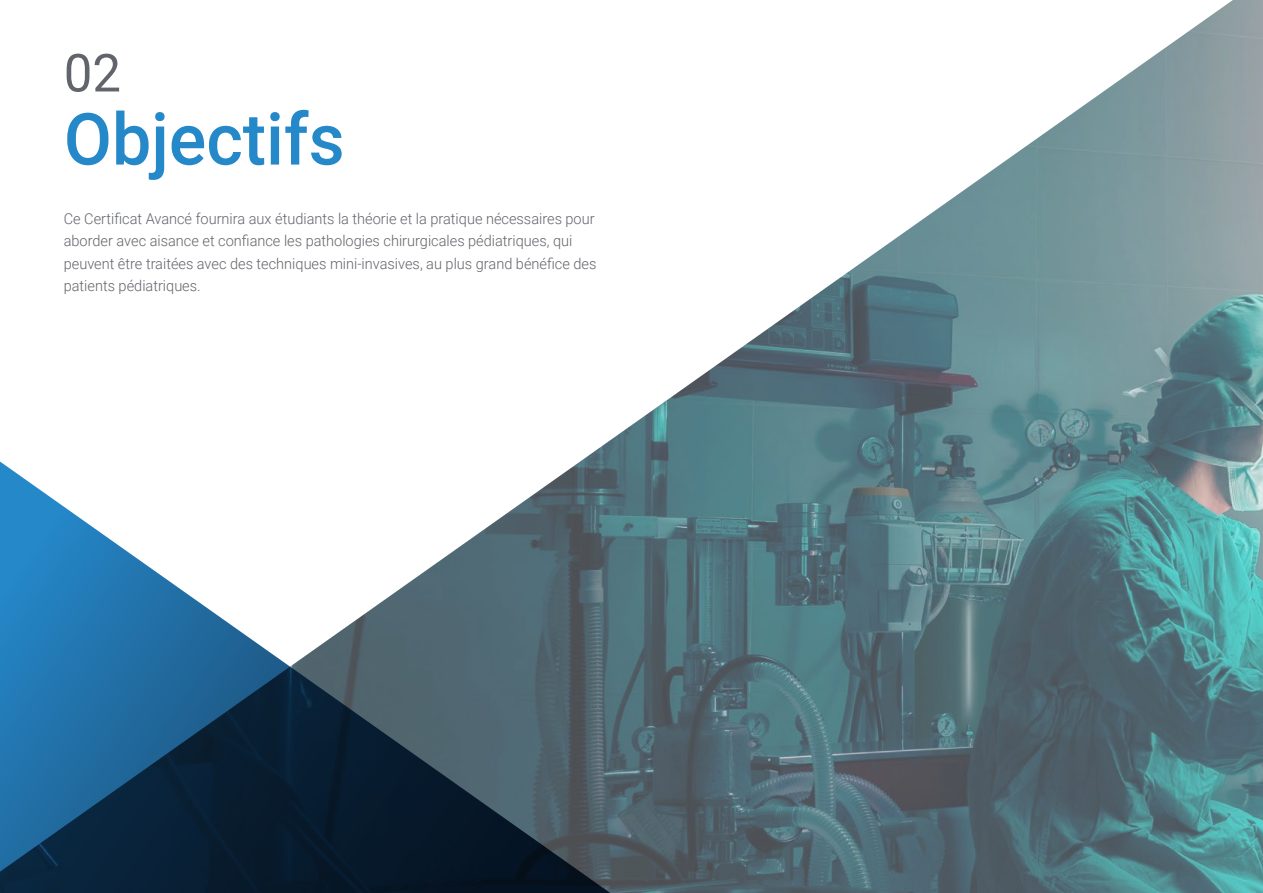
<style>
.page{position:relative;width:1263px;height:893px;background:#fff}
.page>*{position:absolute;margin:0;border:0;box-sizing:border-box;transform-origin:0 0}
.t1{font:500 72px "Roboto";color:#2488c9}
.t2{font:52.5px "Roboto";color:#61646a}
.t3{font:300 15px/22.5px "Roboto";color:#61646a}
</style>
<div class="page">
<img style="left:602px;top:0;width:661px;height:893px">
<svg style="left:0;top:446px;width:640px;height:447px"></svg>
<h2 class="t2" style="left:64px;top:36px;width:59px">02</h2>
<h1 class="t1" style="left:64px;top:89px;width:282px">Objectifs</h1>
<p class="t3" style="left:64px;top:207px;width:534px">Ce Certificat Avancé fournira aux étudiants la théorie et la pratique nécessaires pour aborder avec aisance et confiance les pathologies chirurgicales pédiatriques, qui peuvent être traitées avec des techniques mini-invasives, au plus grand bénéfice des patients pédiatriques.</p>
</div>
